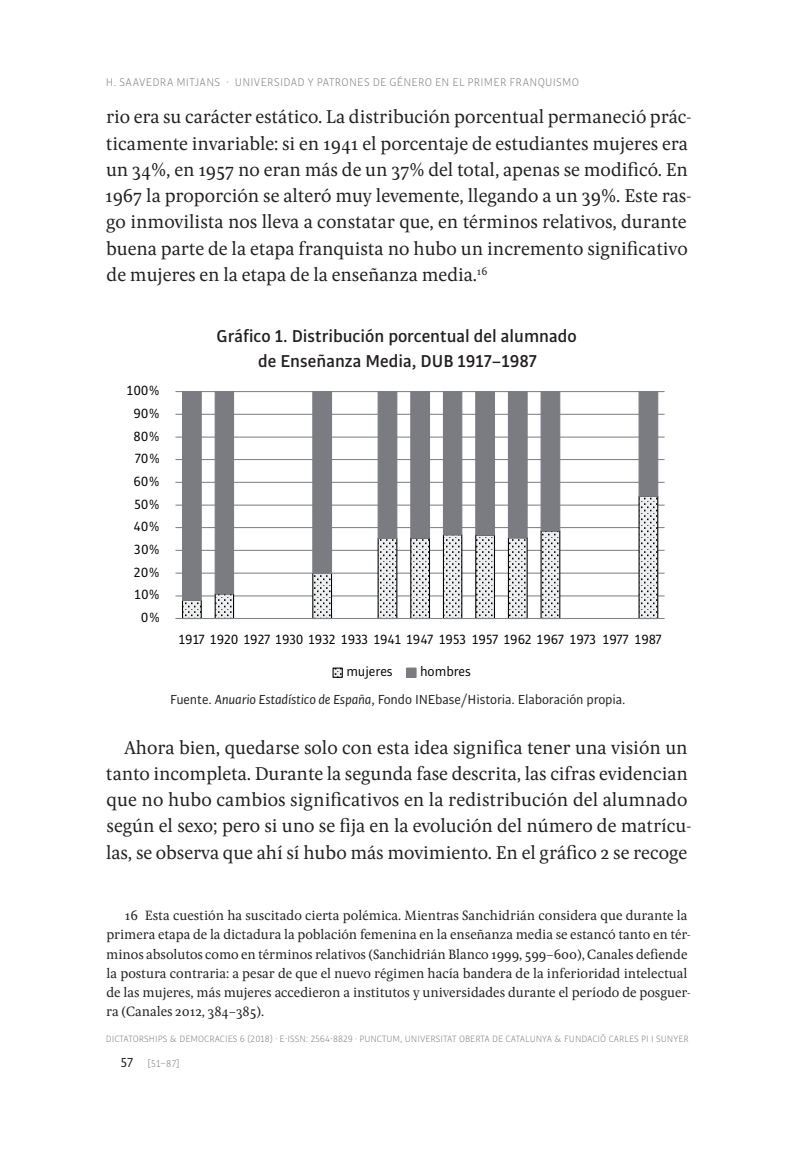
<style>
.page{position:relative;width:794px;height:1166px;background:#fff}
.page>*{position:absolute;margin:0;border:0;box-sizing:border-box;transform-origin:0 0}
.TEXT{font:19.25px/26.2px "Pona";letter-spacing:-.005em;color:#231f20}
.Títols_taules{font:500 18.38px/24.5px "Bulo";color:#231f20;text-align:center}
.t1{font:14.35px "Bulo";color:#000}
.Notes{font:14px/19.2px "Pona";letter-spacing:-.005em;color:#231f20}
.Peus_de_foto{font:14px "Bulo";letter-spacing:-.005em;color:#231f20}
.t2{font:300 11.9px "Bulo";letter-spacing:.025em;color:#808285}
.t3{font:300 10.5px "Bulo";color:#808285}
.t4{font:300 9.8px "Bulo";color:#808285}
.s1{font-style:italic}
.s2{font-weight:400;font-size:14px;color:#231f20}
</style>
<div class="page">
<hr style="left:175px;top:595px;width:489px;height:1px;background:#818387">
<hr style="left:175px;top:573px;width:489px;height:1px;background:#818387">
<hr style="left:175px;top:550px;width:489px;height:1px;background:#818387">
<hr style="left:175px;top:527px;width:489px;height:1px;background:#818387">
<hr style="left:175px;top:504px;width:489px;height:2px;background:#818387">
<hr style="left:175px;top:482px;width:489px;height:1px;background:#818387">
<hr style="left:175px;top:459px;width:489px;height:1px;background:#818387">
<hr style="left:175px;top:436px;width:489px;height:2px;background:#818387">
<hr style="left:175px;top:414px;width:489px;height:1px;background:#818387">
<hr style="left:175px;top:391px;width:489px;height:1px;background:#818387">
<svg style="left:182px;top:601px;width:477px;height:17px"></svg>
<svg style="left:181px;top:392px;width:478px;height:209px"></svg>
<hr style="left:175px;top:618px;width:489px;height:1px;background:#818387">
<svg style="left:334px;top:669px;width:7px;height:7px"></svg>
<div style="left:332px;top:667px;width:11px;height:11px;border:1px solid #000"></div>
<div style="left:407px;top:668px;width:9px;height:9px;background:#7b7c82"></div>
<div style="left:406px;top:667px;width:10px;height:11px;border:1px solid #7b7c82"></div>
<p class="t2" style="left:106px;top:75px;width:475px">H. SAAVEDRA MITJANS · UNIVERSIDAD Y PATRONES DE GÉNERO EN EL PRIMER FRANQUISMO</p>
<p class="TEXT" style="left:105px;top:105px;width:588px">rio era su carácter estático. La distribución porcentual permaneció prác&shy;ticamente invariable: si en 1941 el porcentaje de estudiantes mujeres era un 34%, en 1957 no eran más de un 37% del total, apenas se modificó. En 1967 la proporción se alteró muy levemente, llegando a un 39%. Este ras&shy;go inmovilista nos lleva a constatar que, en términos relativos, durante buena parte de la etapa franquista no hubo un incremento significativo de mujeres en la etapa de la enseñanza media.<sup>16</sup></p>
<p class="t1" style="left:127px;top:382px;width:35px">100%</p>
<p class="t1" style="left:133px;top:404px;width:28px">90%</p>
<p class="t1" style="left:134px;top:427px;width:28px">80%</p>
<p class="t1" style="left:135px;top:450px;width:27px">70%</p>
<p class="t1" style="left:133px;top:472px;width:28px">60%</p>
<p class="t1" style="left:134px;top:495px;width:27px">50%</p>
<p class="t1" style="left:133px;top:518px;width:28px">40%</p>
<p class="t1" style="left:134px;top:540px;width:27px">30%</p>
<p class="t1" style="left:134px;top:563px;width:28px">20%</p>
<p class="t1" style="left:135px;top:586px;width:27px">10%</p>
<p class="t1" style="left:141px;top:608px;width:21px">0%</p>
<p class="Títols_taules" style="left:217px;top:324px;width:362px">Gráfico 1. Distribución porcentual del alumnado de Enseñanza Media, DUB 1917–1987</p>
<p class="t1" style="left:179px;top:630px;width:484px">1917 1920 1927 1930 1932 1933 1941 1947 1953 1957 1962 1967 1973 1977 1987</p>
<p class="t1" style="left:346px;top:663px;width:48px">mujeres</p>
<p class="t1" style="left:420px;top:663px;width:52px">hombres</p>
<p class="Peus_de_foto" style="left:170px;top:691px;width:457px">Fuente. <span class="s1">Anuario Estadístico de España</span>, Fondo INEbase/Historia. Elaboración propia.</p>
<p class="TEXT" style="left:106px;top:735px;width:587px;text-indent:18px">Ahora bien, quedarse solo con esta idea significa tener una visión un tanto incompleta. Durante la segunda fase descrita, las cifras evidencian que no hubo cambios significativos en la redistribución del alumnado según el sexo; pero si uno se fija en la evolución del número de matrícu&shy;las, se observa que ahí sí hubo más movimiento. En el gráfico 2 se recoge</p>
<p class="t1" style="left:128px;top:800px;width:34px">0,016</p>
<p class="t1" style="left:128px;top:824px;width:34px">0,014</p>
<p class="t1" style="left:128px;top:848px;width:34px">0,012</p>
<p class="Notes" style="left:106px;top:906px;width:586px;text-indent:18px">16 Esta cuestión ha suscitado cierta polémica. Mientras Sanchidrián considera que durante la primera etapa de la dictadura la población femenina en la enseñanza media se estancó tanto en tér&shy;minos absolutos como en términos relativos (Sanchidrián Blanco 1999, 599–600), Canales defiende la postura contraria: a pesar de que el nuevo régimen hacía bandera de la inferioridad intelectual de las mujeres, más mujeres accedieron a institutos y universidades durante el período de posguer&shy;ra (Canales 2012, 384–385).</p>
<p class="t1" style="left:126px;top:920px;width:36px">0,006</p>
<p class="t1" style="left:126px;top:944px;width:35px">0,004</p>
<p class="t1" style="left:127px;top:968px;width:35px">0,002</p>
<p class="t1" style="left:153px;top:992px;width:9px">0</p>
<p class="t4" style="left:106px;top:1032px;width:584px">DICTATORSHIPS &amp; DEMOCRACIES 6 (2018) · E-ISSN: 2564-8829 · PUNCTUM, UNIVERSITAT OBERTA DE CATALUNYA &amp; FUNDACIÓ CARLES PI I SUNYER</p>
<p class="t3" style="left:121px;top:1057px;width:60px"><span class="s2">57</span> [51–87]</p>
</div>
